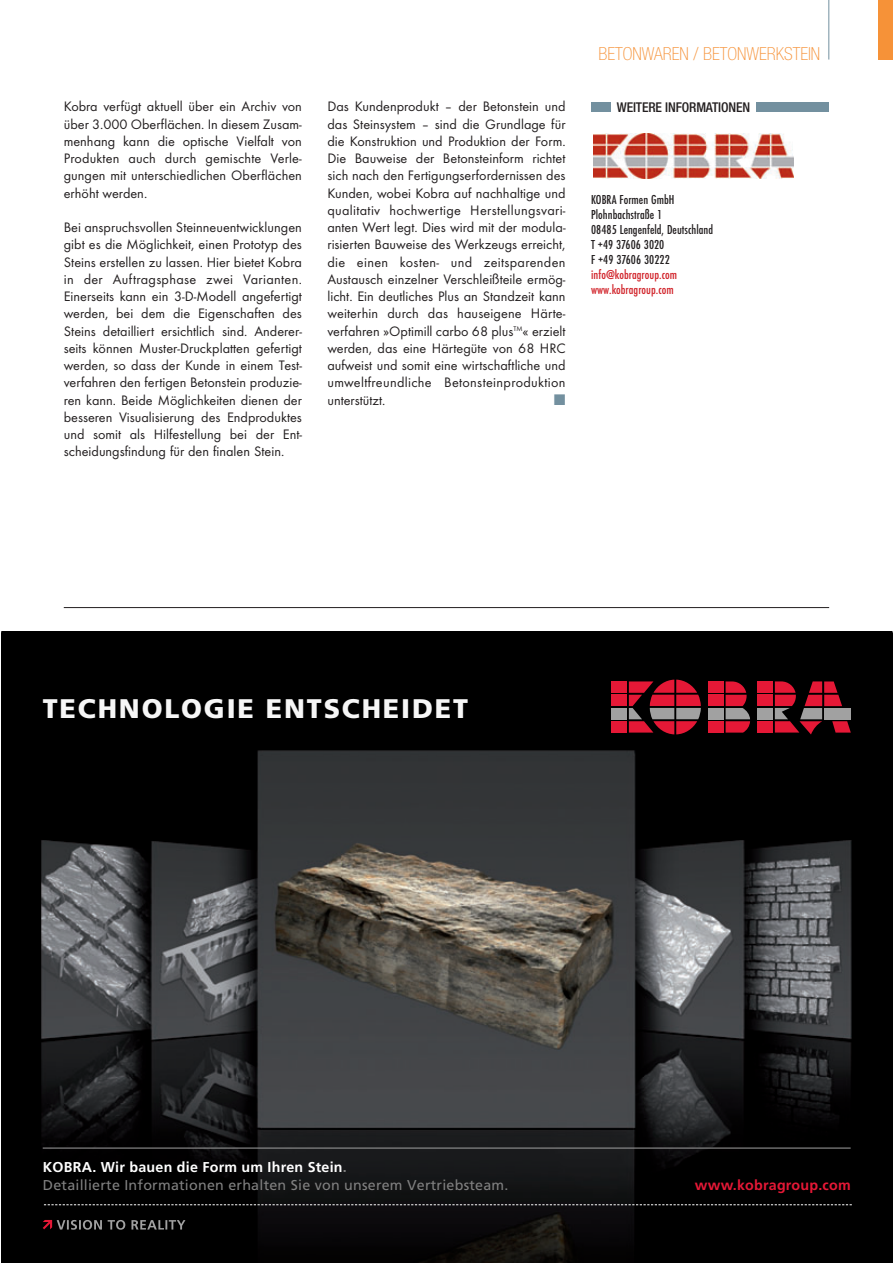
<style>
.page{position:relative;width:893px;height:1263px;background:#fff}
.page>*{position:absolute;margin:0;border:0;box-sizing:border-box;transform-origin:0 0}
.t1{font:900 26.85px "Frutiger LT";letter-spacing:.07em;color:#f6f6f6}
.t2{font:100 condensed 18px "Helvetica Neue";color:#f69238}
.t3{font:14.25px/17.2px "Futura T";color:#231f20;text-align:justify}
.t4{font:14.25px/18px "Frutiger LT";letter-spacing:.015em;color:#808080}
.t5{font:700 14.25px "Frutiger LT";letter-spacing:.015em;color:#e51836}
.t6{font:14.25px "European Pi Three";color:#73909f}
.t7{font:500 condensed 13.5px/15px "Futura T";letter-spacing:.005em;color:#231f20}
.t8{font:500 condensed 13.5px/15px "Futura T";letter-spacing:.005em;color:#d1232a}
.t9{font:500 condensed 13.5px "Helvetica Neue";letter-spacing:-.01em;color:#231f20}
.s1{font-weight:700;color:#fff}
.s2{font-weight:700}
</style>
<div class="page">
<img style="left:1px;top:632px;width:892px;height:631px">
<svg style="left:44px;top:1204px;width:808px;height:1px"></svg>
<hr style="left:43px;top:1148px;width:808px;height:1px;background:#a1a1a1">
<div style="left:708px;top:681px;width:16px;height:12px;background:#e51836"></div>
<div style="left:758px;top:681px;width:15px;height:12px;background:#e51836"></div>
<div style="left:758px;top:721px;width:15px;height:11px;background:#e51836"></div>
<svg style="left:775px;top:681px;width:76px;height:53px;background:#73232f"></svg>
<div style="left:758px;top:695px;width:15px;height:11px;background:#e51836"></div>
<div style="left:758px;top:708px;width:15px;height:11px;background:#a1a1a1"></div>
<div style="left:708px;top:695px;width:16px;height:11px;background:#e51836"></div>
<div style="left:708px;top:708px;width:16px;height:11px;background:#a1a1a1"></div>
<div style="left:708px;top:721px;width:16px;height:12px;background:#e51836"></div>
<svg style="left:725px;top:681px;width:25px;height:52px"></svg>
<div style="left:612px;top:681px;width:15px;height:12px;background:#e51836"></div>
<div style="left:612px;top:695px;width:15px;height:11px;background:#e51836"></div>
<div style="left:612px;top:708px;width:15px;height:11px;background:#a1a1a1"></div>
<div style="left:612px;top:721px;width:15px;height:11px;background:#e51836"></div>
<svg style="left:629px;top:680px;width:72px;height:54px;background:#862533"></svg>
<svg style="left:43px;top:1220px;width:142px;height:10px"></svg>
<hr style="left:828px;top:0;width:1px;height:60px;background:#73909f">
<div style="left:878px;top:0;width:15px;height:60px;background:#f69238"></div>
<img style="left:593px;top:133px;width:200px;height:46px">
<div style="left:591px;top:102px;width:19px;height:10px;background:#73909f"></div>
<div style="left:756px;top:102px;width:73px;height:10px;background:#73909f"></div>
<hr style="left:64px;top:607px;width:765px;height:1px;background:#231f20">
<p class="t3" style="left:64px;top:99px;width:240px">Kobra verfügt aktuell über ein Archiv von über 3.000 Oberflächen. In diesem Zusam - menhang kann die optische Vielfalt von Produkten auch durch gemischte Verle - gungen mit unterschiedlichen Oberflächen erhöht werden.</p>
<p class="t3" style="left:64px;top:220px;width:240px">Bei anspruchsvollen Steinneuentwicklungen gibt es die Möglichkeit, einen Prototyp des Steins erstellen zu lassen. Hier bietet Kobra in der Auftragsphase zwei Varianten.<br>Einerseits kann ein 3-D-Modell angefertigt werden, bei dem die Eigenschaften des Steins detailliert ersichtlich sind. Anderer - seits können Muster-Druckplatten gefertigt werden, so dass der Kunde in einem Test - verfahren den fertigen Betonstein produzie&shy;ren kann. Beide Möglichkeiten dienen der besseren Visualisierung des Endpro duktes und somit als Hilfestellung bei der Ent - scheidungsfindung für den finalen Stein.</p>
<p class="t3" style="left:327px;top:99px;width:240px">Das Kundenprodukt – der Betonstein und das Steinsystem – sind die Grundlage für die Konstruktion und Produktion der Form.<br>Die Bauweise der Betonsteinform richtet sich nach den Fertigungserfordernissen des Kunden, wobei Kobra auf nachhaltige und qualitativ hochwertige Herstellungs vari - anten Wert legt. Dies wird mit der modula&shy;risierten Bauweise des Werkzeugs erreicht, die einen kosten- und zeitsparenden Austausch einzelner Verschleißteile ermög&shy;licht. Ein deutliches Plus an Standzeit kann weiterhin durch das hauseigene Härte - verfahren »Optimill carbo 68 plus<sup>TM</sup>« erzielt werden, das eine Härtegüte von 68 HRC aufweist und somit eine wirtschaftliche und umweltfreundliche Betonsteinproduktion unterstützt.</p>
<p class="t6" style="left:554px;top:391px;width:13px">-</p>
<p class="t2" style="left:598px;top:47px;width:223px">BETONWAREN / BETONWERKSTEIN</p>
<p class="t9" style="left:617px;top:102px;width:135px">WEITERE INFORMATIONEN</p>
<p class="t7" style="left:591px;top:193px;width:124px">KOBRA Formen GmbH<br>Plohnbachstraße 1<br>08485 Lengenfeld, Deutschland<br>T +49 37606 3020<br>F +49 37606 30222</p>
<p class="t8" style="left:591px;top:268px;width:88px">info@kobragroup.com www.kobragroup.com</p>
<h1 class="t1" style="left:43px;top:692px;width:427px">TECHNOLOGIE ENTSCHEIDET</h1>
<p class="t4" style="left:43px;top:1158px;width:467px"><span class="s1">KOBRA. Wir bauen die Form um Ihren Stein</span><span class="s2">.<br></span>Detaillierte Informationen erhalten Sie von unserem Vertriebsteam.</p>
<p class="t5" style="left:695px;top:1180px;width:157px">www.kobragroup.com</p>
</div>
